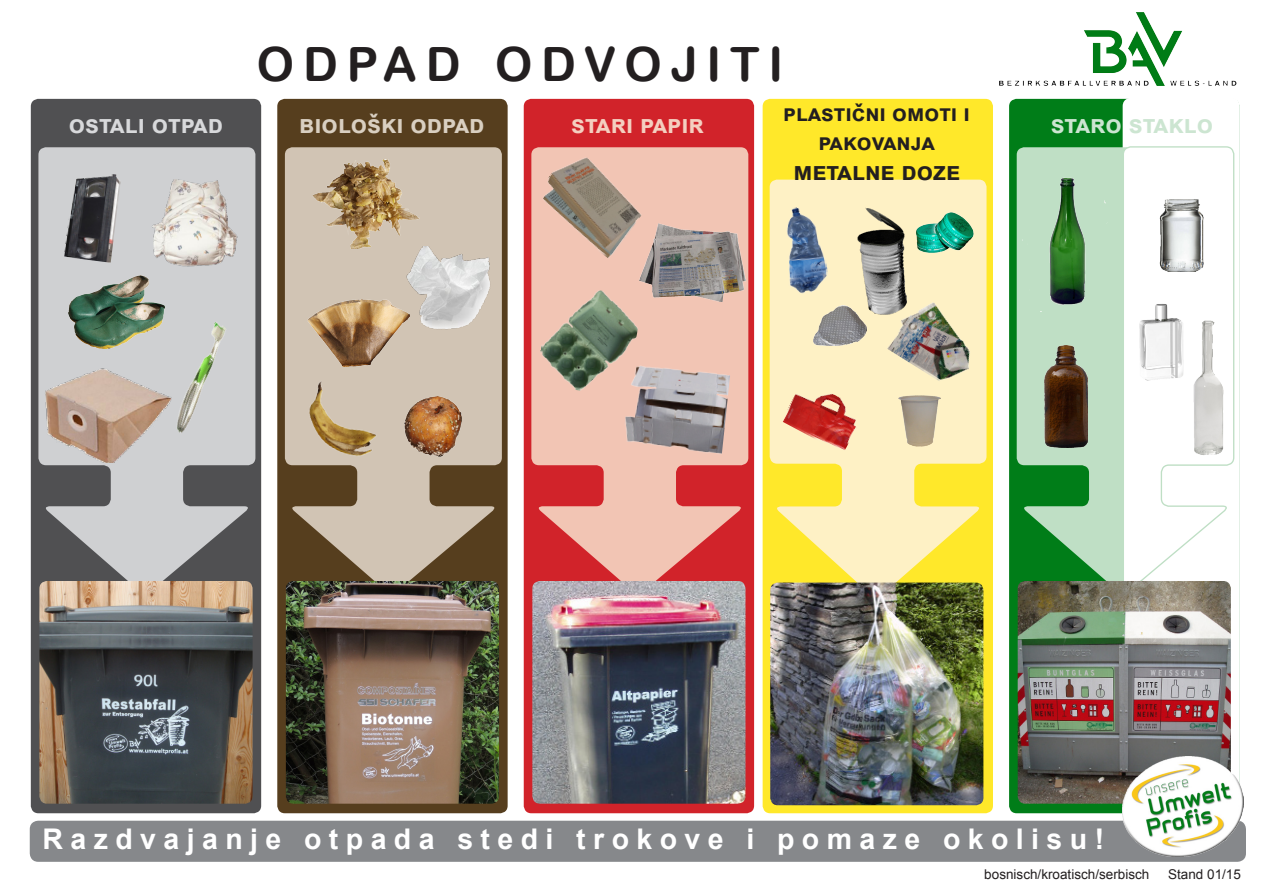
<style>
.page{position:relative;width:1263px;height:893px;background:#fff}
.page>*{position:absolute;margin:0;border:0;box-sizing:border-box;transform-origin:0 0}
.t1{font:47.25px "Arial Rounded MT Bold";letter-spacing:.185em;color:#231f20}
.t2{font:700 28.5px "Arial";letter-spacing:.26em;color:#fff}
.t3{font:700 24.75px "Arial";color:#d9cfc1}
.t4{font:700 24.75px "Arial";letter-spacing:.045em;color:#cce5d1}
.t5{font:700 24.75px "Arial";color:#231f20}
.t6{font:700 24.75px "Arial";color:#d8d9db}
.t7{font:700 24.75px "Arial";letter-spacing:.045em;color:#f4cfc0}
.t8{font:700 22.5px/29.7px "Arial";letter-spacing:.045em;color:#231f20;text-align:center}
.t9{font:13.5px "Arial";color:#231f20}
</style>
<div class="page">
<div style="left:30px;top:821px;width:1216px;height:41px;background:#86888b;border-radius:9px"></div>
<div style="left:1009px;top:99px;width:230px;height:714px;background:#007d18;border-radius:8px"></div>
<div style="left:1123px;top:98px;width:117px;height:715px;background:#fff;border-radius:9px"></div>
<svg style="left:1017px;top:147px;width:105px;height:449px;fill:#bfdfc5"></svg>
<svg style="left:1122px;top:146px;width:113px;height:435px"></svg>
<div style="left:524px;top:99px;width:230px;height:714px;background:#d1232a;border-radius:8px"></div>
<svg style="left:531px;top:147px;width:217px;height:449px;fill:#f2c5b4"></svg>
<img style="left:532px;top:581px;width:213px;height:223px">
<div style="left:763px;top:99px;width:230px;height:714px;background:#ffe82a;border-radius:8px"></div>
<svg style="left:770px;top:180px;width:216px;height:420px;fill:#fef1c5"></svg>
<img style="left:770px;top:583px;width:213px;height:222px">
<div style="left:31px;top:99px;width:230px;height:714px;background:#505052;border-radius:8px"></div>
<svg style="left:38px;top:147px;width:217px;height:434px;fill:#cfd0d2"></svg>
<img style="left:39px;top:581px;width:214px;height:223px">
<div style="left:277px;top:99px;width:231px;height:714px;background:#563e1e;border-radius:8px"></div>
<svg style="left:285px;top:147px;width:217px;height:434px;fill:#d1c4b4"></svg>
<img style="left:286px;top:581px;width:213px;height:223px">
<img style="left:1018px;top:581px;width:213px;height:223px">
<img style="left:1045px;top:345px;width:43px;height:103px">
<img style="left:1154px;top:188px;width:56px;height:84px">
<img style="left:1124px;top:294px;width:81px;height:98px">
<img style="left:1162px;top:319px;width:71px;height:138px">
<img style="left:535px;top:282px;width:108px;height:116px">
<img style="left:622px;top:363px;width:108px;height:92px">
<img style="left:531px;top:147px;width:119px;height:112px">
<img style="left:840px;top:204px;width:79px;height:113px">
<img style="left:910px;top:208px;width:66px;height:50px">
<img style="left:147px;top:175px;width:94px;height:94px">
<img style="left:43px;top:369px;width:133px;height:93px">
<img style="left:406px;top:246px;width:90px;height:88px">
<img style="left:142px;top:320px;width:114px;height:115px">
<img style="left:64px;top:169px;width:57px;height:94px">
<img style="left:69px;top:275px;width:96px;height:74px">
<img style="left:284px;top:368px;width:112px;height:110px">
<img style="left:313px;top:159px;width:107px;height:89px">
<img style="left:404px;top:396px;width:58px;height:60px">
<img style="left:308px;top:300px;width:102px;height:66px">
<img style="left:639px;top:224px;width:106px;height:77px">
<img style="left:814px;top:306px;width:52px;height:40px">
<img style="left:778px;top:205px;width:52px;height:92px">
<img style="left:885px;top:293px;width:102px;height:98px">
<img style="left:781px;top:378px;width:84px;height:76px">
<img style="left:1123px;top:757px;width:120px;height:99px">
<img style="left:999px;top:12px;width:237px;height:74px">
<img style="left:1023px;top:164px;width:91px;height:148px">
<img style="left:899px;top:396px;width:41px;height:50px">
<p class="t1" style="left:257px;top:36px;width:528px">ODPAD ODVOJITI</p>
<p class="t6" style="left:69px;top:107px;width:156px">ostali otpad</p>
<p class="t3" style="left:299px;top:107px;width:187px">biološki odpad</p>
<p class="t8" style="left:783px;top:98px;width:188px">plastični omoti i pakovanja</p>
<p class="t5" style="left:793px;top:154px;width:168px">metalne doze</p>
<p class="t7" style="left:571px;top:107px;width:128px">stari papir</p>
<p class="t4" style="left:1051px;top:107px;width:164px">staro staklo</p>
<p class="t2" style="left:43px;top:818px;width:1063px">Razdvajanje otpada stedi trokove i pomaze okolisu!</p>
<p class="t9" style="left:984px;top:865px;width:167px">bosnisch/kroatisch/serbisch</p>
<p class="t9" style="left:1168px;top:865px;width:74px">Stand 01/15</p>
</div>
